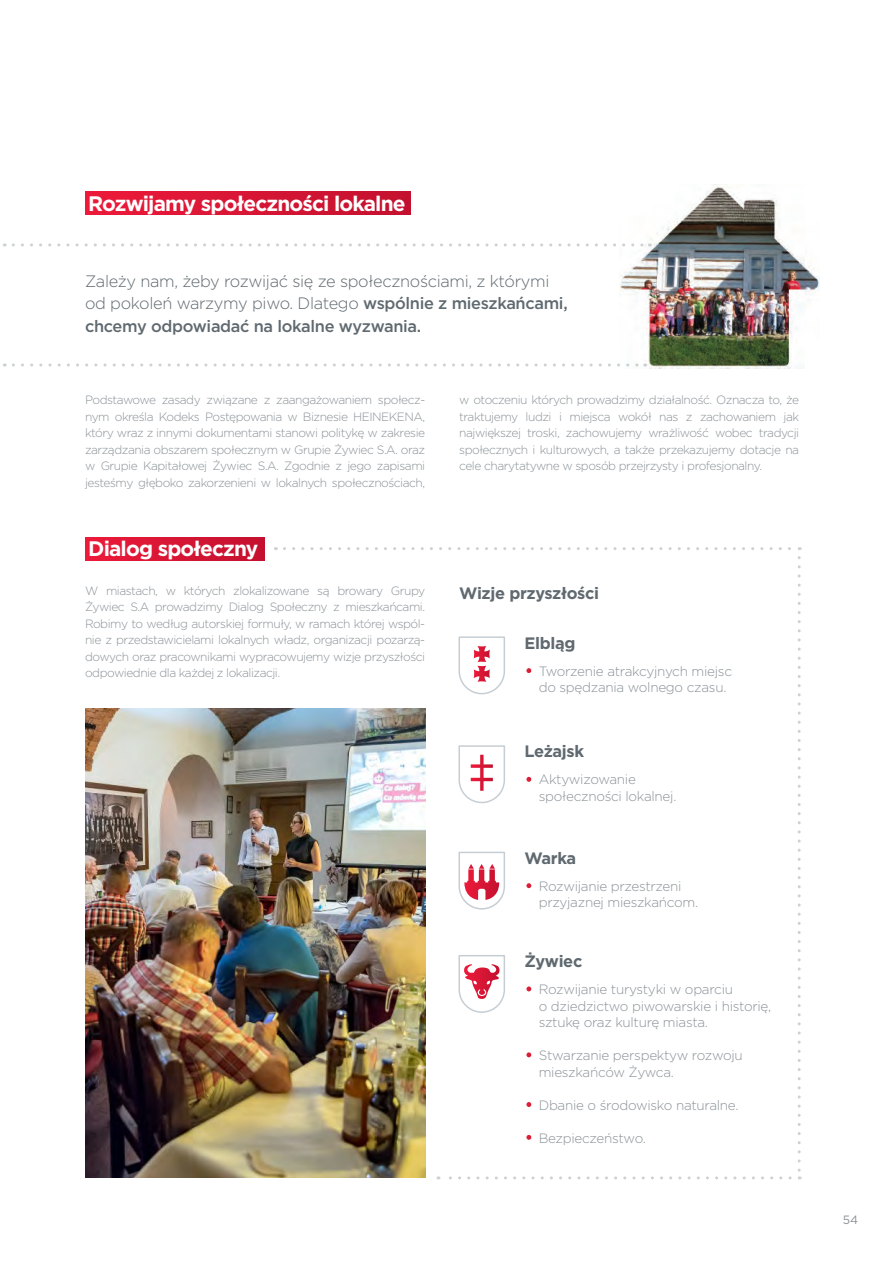
<style>
.page{position:relative;width:893px;height:1263px;background:#fff}
.page>*{position:absolute;margin:0;border:0;box-sizing:border-box;transform-origin:0 0}
.t1{font:700 21px "Gotham";letter-spacing:-.04em;color:#fff}
.t2{font:300 16.5px/22.5px "Gotham";letter-spacing:-.02em;color:#5f696f}
.t3{font:700 16.5px "Gotham";letter-spacing:-.02em;color:#5f696f}
.t4{font:300 13.5px/16.5px "Gotham";letter-spacing:-.02em;color:#8a9297}
.t5{font:300 12px/16.5px "Gotham";letter-spacing:-.04em;color:#8a9297;text-align:justify}
.t6{font:12px "Gotham";color:#8a9297}
.s1{font-weight:500}
</style>
<div class="page">
<img style="left:85px;top:708px;width:340px;height:470px">
<img style="left:620px;top:186px;width:199px;height:183px">
<div style="left:85px;top:192px;width:325px;height:23px;background:linear-gradient(to right,#ed1a3a,#c3112f)"></div>
<div style="left:85px;top:537px;width:179px;height:23px;background:linear-gradient(to right,#ed1a3a,#c3112f)"></div>
<svg style="left:13px;top:243px;width:637px;height:3px"></svg>
<svg style="left:13px;top:363px;width:633px;height:3px"></svg>
<svg style="left:458px;top:636px;width:47px;height:59px"></svg>
<svg style="left:526px;top:668px;width:5px;height:5px"></svg>
<svg style="left:458px;top:745px;width:47px;height:59px"></svg>
<svg style="left:526px;top:777px;width:5px;height:5px"></svg>
<svg style="left:458px;top:851px;width:47px;height:59px"></svg>
<svg style="left:526px;top:883px;width:5px;height:5px"></svg>
<svg style="left:458px;top:955px;width:47px;height:58px"></svg>
<svg style="left:526px;top:986px;width:5px;height:5px"></svg>
<svg style="left:526px;top:1052px;width:5px;height:5px"></svg>
<svg style="left:526px;top:1102px;width:5px;height:5px"></svg>
<svg style="left:526px;top:1135px;width:5px;height:5px"></svg>
<svg style="left:284px;top:547px;width:516px;height:3px"></svg>
<svg style="left:798px;top:558px;width:3px;height:621px"></svg>
<svg style="left:438px;top:1176px;width:352px;height:3px"></svg>
<h1 class="t1" style="left:88px;top:189px;width:319px">Rozwijamy społeczności lokalne</h1>
<h2 class="t2" style="left:85px;top:269px;width:484px">Zależy nam, żeby rozwijać się ze społecznościami, z którymi od pokoleń warzymy piwo. Dlatego <span class="s1">wspólnie z mieszkańcami, chcemy odpowiadać na lokalne wyzwania.</span></h2>
<p class="t5" style="left:85px;top:391px;width:342px">Podstawowe zasady związane z zaangażowaniem społecz&shy;nym określa Kodeks Postępowania w Biznesie HEINEKENA, który wraz z innymi dokumentami stanowi politykę w zakresie zarządzania obszarem społecznym w Grupie Żywiec S.A. oraz w Grupie Kapitałowej Żywiec S.A. Zgodnie z jego zapisami jesteśmy głęboko zakorzenieni w lokalnych społecznościach,</p>
<h1 class="t1" style="left:88px;top:535px;width:172px">Dialog społeczny</h1>
<p class="t5" style="left:459px;top:391px;width:341px">w otoczeniu których prowadzimy działalność. Oznacza to, że traktujemy ludzi i miejsca wokół nas z zachowaniem jak największej troski, zachowujemy wrażliwość wobec tradycji społecznych i kulturowych, a także przekazujemy dotacje na cele charytatywne w sposób przejrzysty i profesjonalny.</p>
<p class="t5" style="left:85px;top:582px;width:342px">W miastach, w których zlokalizowane są browary Grupy Żywiec S.A prowadzimy Dialog Społeczny z mieszkańcami.<br>Robimy to według autorskiej formuły, w ramach której wspól&shy;nie z przedstawicielami lokalnych władz, organizacji pozarzą&shy;dowych oraz pracownikami wypracowujemy wizje przyszłości odpowiednie dla każdej z lokalizacji.</p>
<h2 class="t3" style="left:459px;top:582px;width:141px">Wizje przyszłości</h2>
<h2 class="t3" style="left:525px;top:632px;width:52px">Elbląg</h2>
<p class="t4" style="left:539px;top:662px;width:195px">Tworzenie atrakcyjnych miejsc do spędzania wolnego czasu.</p>
<h2 class="t3" style="left:525px;top:741px;width:61px">Leżajsk</h2>
<p class="t4" style="left:539px;top:771px;width:139px">Aktywizowanie społeczności lokalnej.</p>
<h2 class="t3" style="left:525px;top:847px;width:53px">Warka</h2>
<p class="t4" style="left:539px;top:877px;width:161px">Rozwijanie przestrzeni przyjaznej mieszkańcom.</p>
<h2 class="t3" style="left:525px;top:950px;width:59px">Żywiec</h2>
<p class="t4" style="left:539px;top:981px;width:234px">Rozwijanie turystyki w oparciu<br>o dziedzictwo piwowarskie i historię, sztukę oraz kulturę miasta.</p>
<p class="t4" style="left:539px;top:1047px;width:206px">Stwarzanie perspektyw rozwoju mieszkańców Żywca.</p>
<p class="t4" style="left:539px;top:1096px;width:201px">Dbanie o środowisko naturalne.</p>
<p class="t4" style="left:539px;top:1129px;width:109px">Bezpieczeństwo.</p>
<p class="t6" style="left:843px;top:1212px;width:17px">54</p>
</div>
